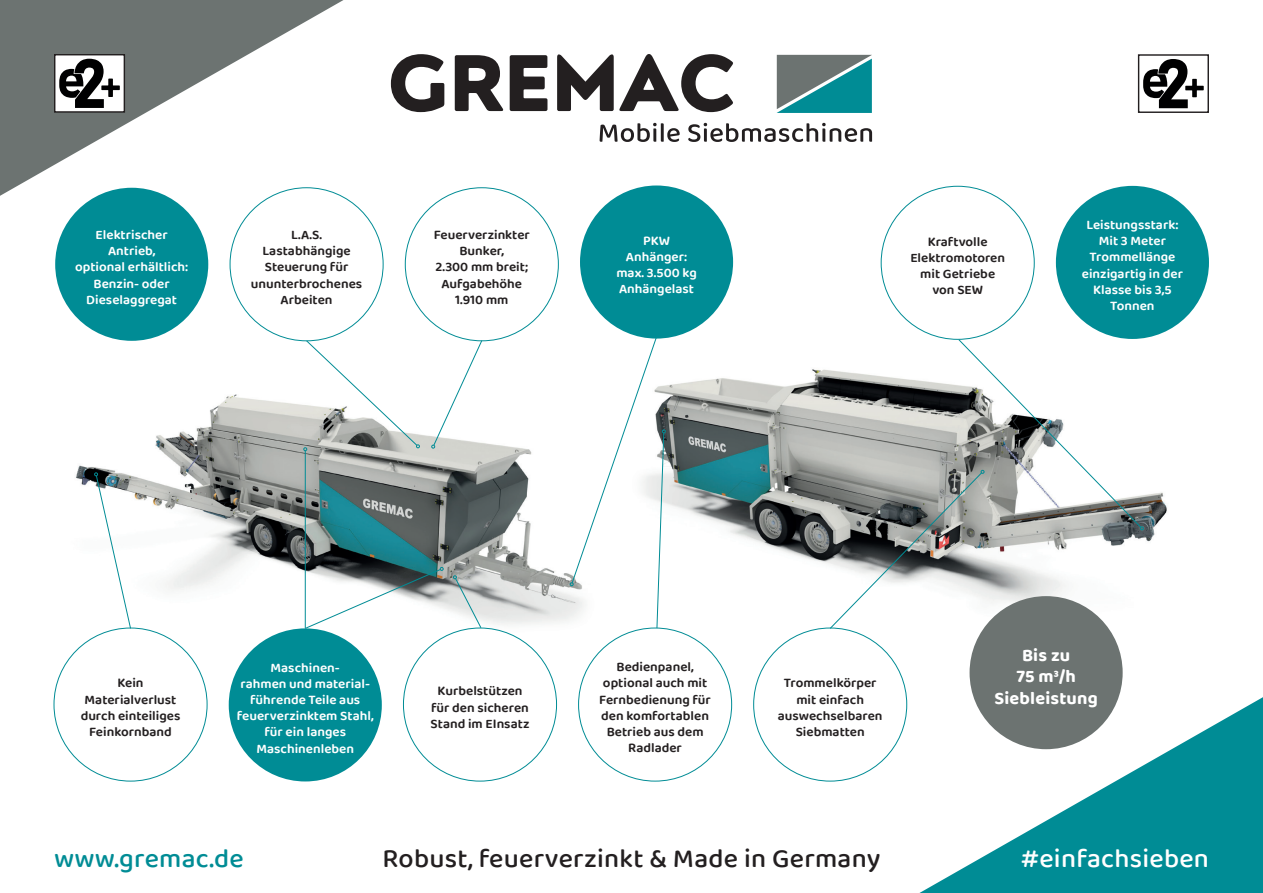
<style>
.page{position:relative;width:1263px;height:893px;background:#fff}
.page>*{position:absolute;margin:0;border:0;box-sizing:border-box;transform-origin:0 0}
.t1{font:500 27px "Baloo 2";letter-spacing:.01em;color:#231f20}
.t2{font:500 27px "Baloo 2";letter-spacing:.01em;color:#fff}
.t3{font:500 27px "Baloo 2";letter-spacing:.01em;color:#008c95}
.t4{font:700 18px/21.6px "Baloo 2";letter-spacing:.01em;color:#fff;text-align:center}
.t5{font:600 13.5px/16.2px "Baloo 2";color:#231f20;text-align:center}
.t6{font:600 13.5px/16.2px "Baloo 2";color:#fff;text-align:center}
</style>
<div class="page">
<svg style="left:919px;top:697px;width:344px;height:196px;fill:#008c95"></svg>
<svg style="left:776px;top:55px;width:96px;height:58px;background:#44888c"></svg>
<svg style="left:391px;top:54px;width:342px;height:58px"></svg>
<svg style="left:0;top:0;width:343px;height:196px"></svg>
<svg style="left:600px;top:123px;width:272px;height:19px"></svg>
<svg style="left:1143px;top:59px;width:61px;height:49px"></svg>
<div style="left:1138px;top:54px;width:71px;height:59px;border:1px solid #231f20"></div>
<div style="left:55px;top:55px;width:69px;height:57px;background:#fff"></div>
<div style="left:54px;top:54px;width:71px;height:59px;border:1px solid #231f20"></div>
<svg style="left:59px;top:59px;width:61px;height:49px"></svg>
<img style="left:67px;top:394px;width:546px;height:266px">
<img style="left:666px;top:369px;width:501px;height:271px">
<div style="left:55px;top:188px;width:153px;height:153px;background:#008c95;border-radius:50%"></div>
<div style="left:230px;top:188px;width:153px;height:153px;background:#fff;border-radius:50%"></div>
<svg style="left:570px;top:339px;width:96px;height:301px"></svg>
<div style="left:580px;top:185px;width:153px;height:154px;background:#008c95;border-radius:50%"></div>
<svg style="left:304px;top:567px;width:140px;height:62px"></svg>
<hr style="left:305px;top:451px;width:1px;height:177px;background:#008c95">
<div style="left:54px;top:628px;width:153px;height:153px;background:#fff;border-radius:50%"></div>
<svg style="left:94px;top:472px;width:37px;height:157px"></svg>
<svg style="left:303px;top:340px;width:117px;height:111px"></svg>
<svg style="left:431px;top:340px;width:52px;height:108px"></svg>
<div style="left:578px;top:628px;width:154px;height:153px;background:#fff;border-radius:50%"></div>
<div style="left:403px;top:628px;width:153px;height:153px;background:#fff;border-radius:50%"></div>
<div style="left:754px;top:628px;width:153px;height:153px;background:#fff;border-radius:50%"></div>
<div style="left:229px;top:628px;width:153px;height:153px;background:#008c95;border-radius:50%"></div>
<div style="left:969px;top:596px;width:154px;height:153px;background:#6c7371;border-radius:50%"></div>
<div style="left:1056px;top:186px;width:153px;height:153px;background:#008c95;border-radius:50%"></div>
<svg style="left:829px;top:339px;width:315px;height:290px"></svg>
<svg style="left:453px;top:575px;width:29px;height:54px"></svg>
<p class="t6" style="left:75px;top:227px;width:115px">Elektrischer<br>Antrieb,<br>optional erhältlich:<br>Benzin- oder<br>Dieselaggregat</p>
<p class="t5" style="left:251px;top:227px;width:113px">L.A.S.<br>Lastabhängige<br>Steuerung für ununterbrochenes<br>Arbeiten</p>
<p class="t5" style="left:434px;top:227px;width:98px">Feuerverzinkter<br>Bunker,<br>2.300 mm breit;<br>Aufgabehöhe<br>1.910 mm</p>
<p class="t6" style="left:616px;top:233px;width:82px">PKW<br>Anhänger: max. 3.500 kg<br>Anhängelast</p>
<p class="t5" style="left:910px;top:234px;width:96px">Kraftvolle<br>Elektromotoren mit Getriebe von SEW</p>
<p class="t6" style="left:1082px;top:217px;width:103px">Leistungsstark:<br>Mit 3 Meter<br>Trommellänge einzigartig in der<br>Klasse bis 3,5<br>Tonnen</p>
<p class="t5" style="left:81px;top:675px;width:101px">Kein<br>Materialverlust durch einteiliges<br>Feinkornband</p>
<p class="t6" style="left:237px;top:660px;width:138px">Maschinen-<br>rahmen und material&shy;führende Teile aus feuerverzinktem Stahl, für ein langes<br>Maschinenleben</p>
<p class="t5" style="left:430px;top:684px;width:101px">Kurbelstützen für den sicheren<br>Stand im EInsatz</p>
<p class="t5" style="left:599px;top:659px;width:113px">Bedienpanel, optional auch mit<br>Fernbedienung für den komfortablen<br>Betrieb aus dem<br>Radlader</p>
<p class="t5" style="left:778px;top:675px;width:106px">Trommelkörper mit einfach auswechselbaren<br>Siebmatten</p>
<h2 class="t4" style="left:994px;top:643px;width:105px">Bis zu<br>75 m3/h<br>Siebleistung</h2>
<h1 class="t3" style="left:54px;top:839px;width:191px">www.gremac.de</h1>
<h1 class="t1" style="left:383px;top:839px;width:499px">Robust, feuerverzinkt &amp; Made in Germany</h1>
<h1 class="t2" style="left:1021px;top:839px;width:190px">#einfachsieben</h1>
</div>
